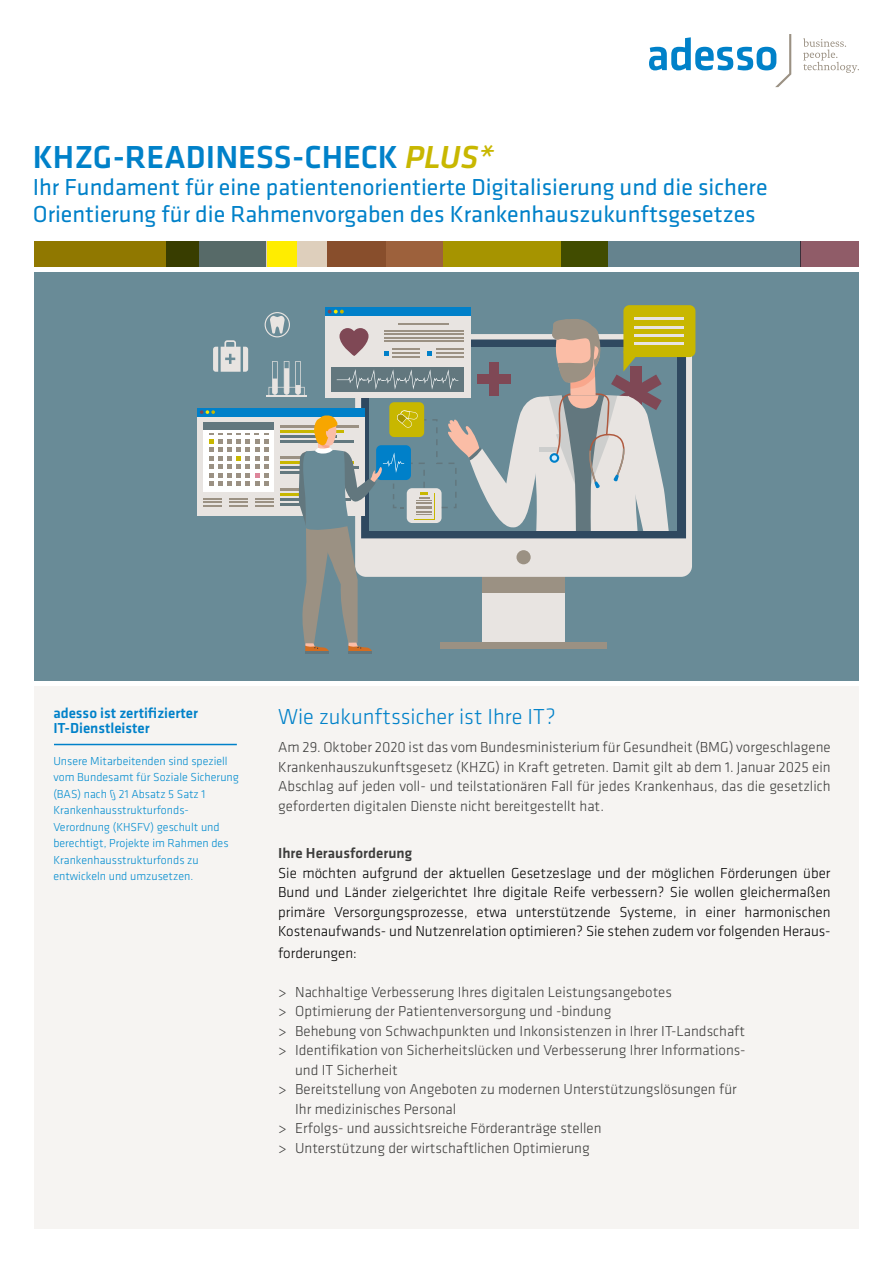
<style>
.page{position:relative;width:893px;height:1263px;background:#fff}
.page>*{position:absolute;margin:0;border:0;box-sizing:border-box;transform-origin:0 0}
.t1{font:500 33px "Klavika";color:#0081c9}
.t2{font:24px/27px "Klavika";color:#0081c9}
.t3{font:300 22.5px "Klavika";color:#0081c9}
.t4{font:300 15px/19.5px "Klavika";color:#3c3c3b;text-align:justify}
.t5{font:300 15px/19.5px "Klavika";color:#000;text-align:justify}
.t6{font:500 15px/15px "Klavika";color:#0081c9}
.t7{font:500 15px "Klavika";color:#3c3c3b}
.t8{font:300 12px/16.5px "Klavika";color:#008bcf}
.s1{font-style:italic;color:#c8b700}
</style>
<div class="page">
<div style="left:34px;top:686px;width:825px;height:543px;background:#f6f4f2"></div>
<div style="left:327px;top:242px;width:116px;height:25px;background:#9d613c"></div>
<div style="left:561px;top:242px;width:240px;height:25px;background:#65838e"></div>
<svg style="left:443px;top:242px;width:164px;height:25px;background:#897f00"></svg>
<svg style="left:34px;top:242px;width:351px;height:25px;background:#816f2f"></svg>
<div style="left:801px;top:242px;width:58px;height:25px;background:#905c68"></div>
<div style="left:267px;top:242px;width:29px;height:25px;background:#ffed00"></div>
<div style="left:34px;top:272px;width:825px;height:408px;background:#698b97"></div>
<div style="left:355px;top:334px;width:337px;height:243px;background:#e8e4e1;border-radius:11px"></div>
<svg style="left:674px;top:357px;width:12px;height:181px;background:#3c586d"></svg>
<div style="left:623px;top:305px;width:72px;height:52px;background:#c8b700;border-radius:6px"></div>
<hr style="left:635px;top:317px;width:49px;height:3px;background:#e8e4e1">
<hr style="left:635px;top:326px;width:49px;height:3px;background:#e8e4e1">
<hr style="left:635px;top:334px;width:49px;height:3px;background:#e8e4e1">
<hr style="left:635px;top:342px;width:49px;height:3px;background:#e8e4e1">
<div style="left:325px;top:307px;width:145px;height:9px;background:#0080c9"></div>
<svg style="left:198px;top:408px;width:2px;height:8px"></svg>
<hr style="left:348px;top:651px;width:24px;height:3px;background:#62777e">
<hr style="left:305px;top:651px;width:24px;height:3px;background:#62777e">
<svg style="left:200px;top:310px;width:474px;height:341px"></svg>
<hr style="left:54px;top:744px;width:183px;height:1px;background:#0081c9">
<svg style="left:803px;top:38px;width:56px;height:35px"></svg>
<svg style="left:649px;top:34px;width:142px;height:53px"></svg>
<h1 class="t1" style="left:33px;top:139px;width:462px">KHZG-READINESS-CHECK <span class="s1">PLUS*</span></h1>
<h2 class="t2" style="left:33px;top:174px;width:736px">Ihr Fundament für eine patientenorientierte Digitalisierung und die sichere<br>Orientierung für die Rahmenvorgaben des Krankenhauszukunftsgesetzes</h2>
<p class="t6" style="left:53px;top:706px;width:146px">adesso ist zertifizierter<br>IT-Dienstleister</p>
<p class="t8" style="left:53px;top:753px;width:187px">Unsere Mitarbeitenden sind speziell vom Bundesamt für Soziale Sicherung (BAS) nach § 21 Absatz 5 Satz 1<br>Krankenhausstrukturfonds-<br>Verordnung (KHSFV) geschult und berechtigt, Projekte im Rahmen des<br>Krankenhausstrukturfonds zu entwickeln und umzusetzen.</p>
<h3 class="t3" style="left:278px;top:704px;width:279px">Wie zukunftssicher ist Ihre IT?</h3>
<p class="t4" style="left:278px;top:738px;width:554px">Am 29. Oktober 2020 ist das vom Bundesministerium für Gesundheit (BMG) vorgeschlagene Krankenhauszukunftsgesetz (KHZG) in Kraft getreten. Damit gilt ab dem 1. Januar 2025 ein Abschlag auf jeden voll- und teilstationären Fall für jedes Krankenhaus, das die gesetzlich geforderten digitalen Dienste nicht bereitgestellt hat.</p>
<p class="t7" style="left:278px;top:845px;width:135px">Ihre Herausforderung</p>
<p class="t5" style="left:278px;top:863px;width:554px">Sie möchten aufgrund der aktuellen Gesetzeslage und der möglichen Förderungen über Bund und Länder zielgerichtet Ihre digitale Reife verbessern? Sie wollen gleichermaßen primäre Versorgungsprozesse, etwa unterstützende Systeme, in einer harmonischen Kostenaufwands- und Nutzenrelation optimieren? Sie stehen zudem vor folgenden Heraus-</p>
<p class="t5" style="left:278px;top:943px;width:80px">forderungen:</p>
<p class="t4" style="left:278px;top:982px;width:395px">&gt; Nachhaltige Verbesserung Ihres digitalen Leistungsangebotes</p>
<p class="t4" style="left:278px;top:1002px;width:335px">&gt; Optimierung der Patientenversorgung und -bindung</p>
<p class="t4" style="left:278px;top:1021px;width:469px">&gt; Behebung von Schwachpunkten und Inkonsistenzen in Ihrer IT-Landschaft</p>
<p class="t4" style="left:278px;top:1041px;width:469px">&gt; Identifikation von Sicherheitslücken und Verbesserung Ihrer Informations-</p>
<p class="t4" style="left:295px;top:1060px;width:104px">und IT Sicherheit</p>
<p class="t4" style="left:278px;top:1080px;width:460px">&gt; Bereitstellung von Angeboten zu modernen Unterstützungslösungen für</p>
<p class="t4" style="left:295px;top:1099px;width:163px">Ihr medizinisches Personal</p>
<p class="t4" style="left:278px;top:1119px;width:325px">&gt; Erfolgs- und aussichtsreiche Förderanträge stellen</p>
<p class="t4" style="left:278px;top:1138px;width:313px">&gt; Unterstützung der wirtschaftlichen Optimierung</p>
</div>
